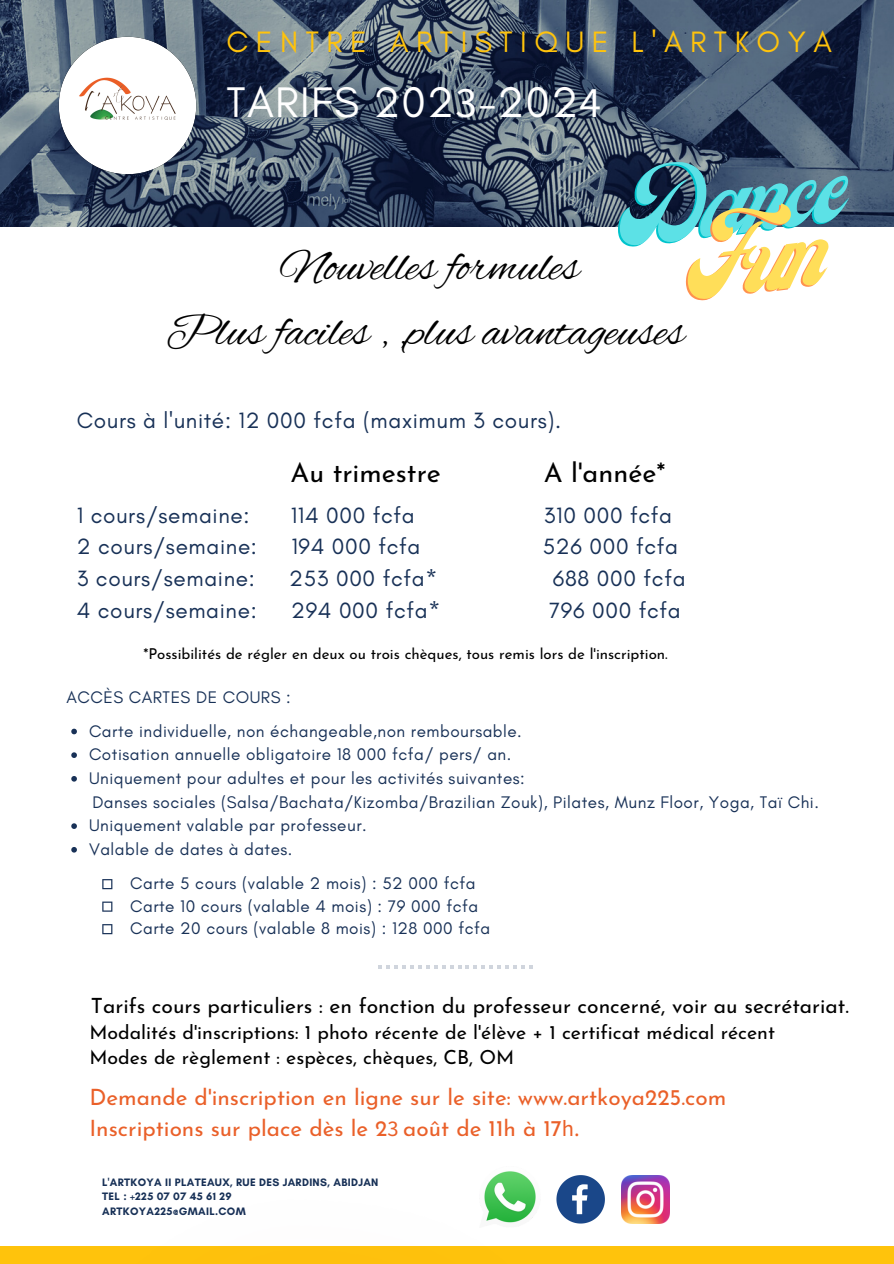
<style>
.page{position:relative;width:894px;height:1264px;background:#fff}
.page>*{position:absolute;margin:0;border:0;box-sizing:border-box;transform-origin:0 0}
.t1{font:84px "Carlsonscript";color:#00c4cc}
.t2{font:47.25px/65.2px "Alex Brush";color:#000;text-align:center}
.t3{font:43.5px "Glacial Indifference";letter-spacing:.03em;color:#fff}
.t4{font:30px "Glacial Indifference";color:#ffc30c}
.t5{font:27px "Josefin Sans";color:#000}
.t6{font:22.5px "Glacial Indifference";letter-spacing:.03em;color:#183157}
.t7{font:22.5px/31.5px "Josefin Sans";color:#ea6029}
.t8{font:21px "Josefin Sans";color:#000}
.t9{font:19.5px/24.9px "Josefin Sans";color:#000}
.t10{font:17.1px/23.7px "Glacial Indifference";letter-spacing:.03em;color:#183157}
.t11{font:15px "Josefin Sans";color:#000}
.t12{font:700 10.95px/14.7px "Glacial Indifference";letter-spacing:.03em;color:#183157}
.s1{font-family:"Source Sans Pro"}
</style>
<div class="page">
<img style="left:0;top:0;width:893px;height:226px">
<svg style="left:71px;top:728px;width:6px;height:6px"></svg>
<img style="left:0;top:752px;width:893px;height:511px">
<img style="left:43px;top:21px;width:169px;height:169px">
<svg style="left:677px;top:201px;width:154px;height:26px;background:#314463"></svg>
<h3 class="t4" style="left:226px;top:23px;width:606px">C E N T R E A R T I S T I Q U E L ' A R T K O Y A</h3>
<h3 class="t3" style="left:226px;top:75px;width:376px">TARIFS 202<span class="s1">3</span>-202<span class="s1">4</span></h3>
<h1 class="t1" style="left:611px;top:170px;width:232px;rotate:-7deg">Dance</h1>
<h2 class="t2" style="left:166px;top:237px;width:519px">Nouvelles formules<br>Plus faciles , ,plus avantageuses</h2>
<h3 class="t6" style="left:77px;top:407px;width:485px">Cours à l'unité: 12 000 fcfa (maximum 3 cours).</h3>
<h3 class="t5" style="left:290px;top:462px;width:152px">Au trimestre</h3>
<h3 class="t5" style="left:543px;top:462px;width:123px">A l'année*</h3>
<h3 class="t6" style="left:77px;top:501px;width:174px">1 cours/semaine:</h3>
<h3 class="t6" style="left:291px;top:501px;width:125px">114 000 fcfa</h3>
<h3 class="t6" style="left:543px;top:501px;width:130px">310 000 fcfa</h3>
<h3 class="t6" style="left:77px;top:533px;width:182px">2 cours/semaine:</h3>
<h3 class="t6" style="left:291px;top:533px;width:130px">194 000 fcfa</h3>
<h3 class="t6" style="left:542px;top:533px;width:137px">526 000 fcfa</h3>
<h3 class="t6" style="left:77px;top:564px;width:179px">3 cours/semaine:</h3>
<h3 class="t6" style="left:289px;top:564px;width:149px">253 000 fcfa*</h3>
<h3 class="t6" style="left:552px;top:564px;width:134px">688 000 fcfa</h3>
<h3 class="t6" style="left:77px;top:596px;width:181px">4 cours/semaine:</h3>
<h3 class="t6" style="left:291px;top:596px;width:150px">294 000 fcfa*</h3>
<h3 class="t6" style="left:549px;top:596px;width:133px">796 000 fcfa</h3>
<p class="t11" style="left:143px;top:648px;width:526px">*Possibilités de régler en deux ou trois chèques, tous remis lors de l'inscription.</p>
<p class="t10" style="left:89px;top:680px;width:434px;line-height:33.6px;text-indent:-23px">ACCÈS CARTES DE COURS :<br>Carte individuelle, non échangeable,non remboursable.</p>
<p class="t10" style="left:89px;top:742px;width:437px">Cotisation annuelle obligatoire 18 000 fcfa/ pers/ an.<br>Uniquement pour adultes et pour les activités suivantes:</p>
<p class="t10" style="left:89px;top:813px;width:279px">Uniquement valable par professeur.<br>Valable de dates à dates.</p>
<p class="t10" style="left:92px;top:789px;width:727px">Danses sociales (Salsa/Bachata/Kizomba/Brazilian Zouk), Pilates, Munz Floor, Yoga, Taï Chi.</p>
<p class="t10" style="left:130px;top:871px;width:347px">Carte 5 cours (valable 2 mois) : 52 000 fcfa</p>
<p class="t10" style="left:130px;top:894px;width:361px;line-height:22.5px">Carte 10 cours (valable 4 mois) : 79 000 fcfa<br>Carte 20 cours (valable 8 mois) : 128 000 fcfa</p>
<p class="t8" style="left:91px;top:997px;width:759px">Tarifs cours particuliers : en fonction du professeur concerné, voir au secrétariat.</p>
<p class="t9" style="left:89px;top:1021px;width:687px">Modalités d'inscriptions: 1 photo récente de l'élève + 1 certificat médical récent<br>Modes de règlement : espèces, chèques, CB, OM</p>
<h3 class="t7" style="left:89px;top:1083px;width:638px">Demande d'inscription en ligne sur le site: www.artkoya225.com<br>Inscriptions sur place dès le 2<span class="s1">3</span> août de 11h à 17<span class="s1">h.</span></h3>
<p class="t12" style="left:102px;top:1174px;width:278px">L'ARTKOYA II PLATEAUX, RUE DES JARDINS, ABIDJAN<br>TEL : +225 07 07 45 61 29<br>ARTKOYA225@GMAIL.COM</p>
</div>
